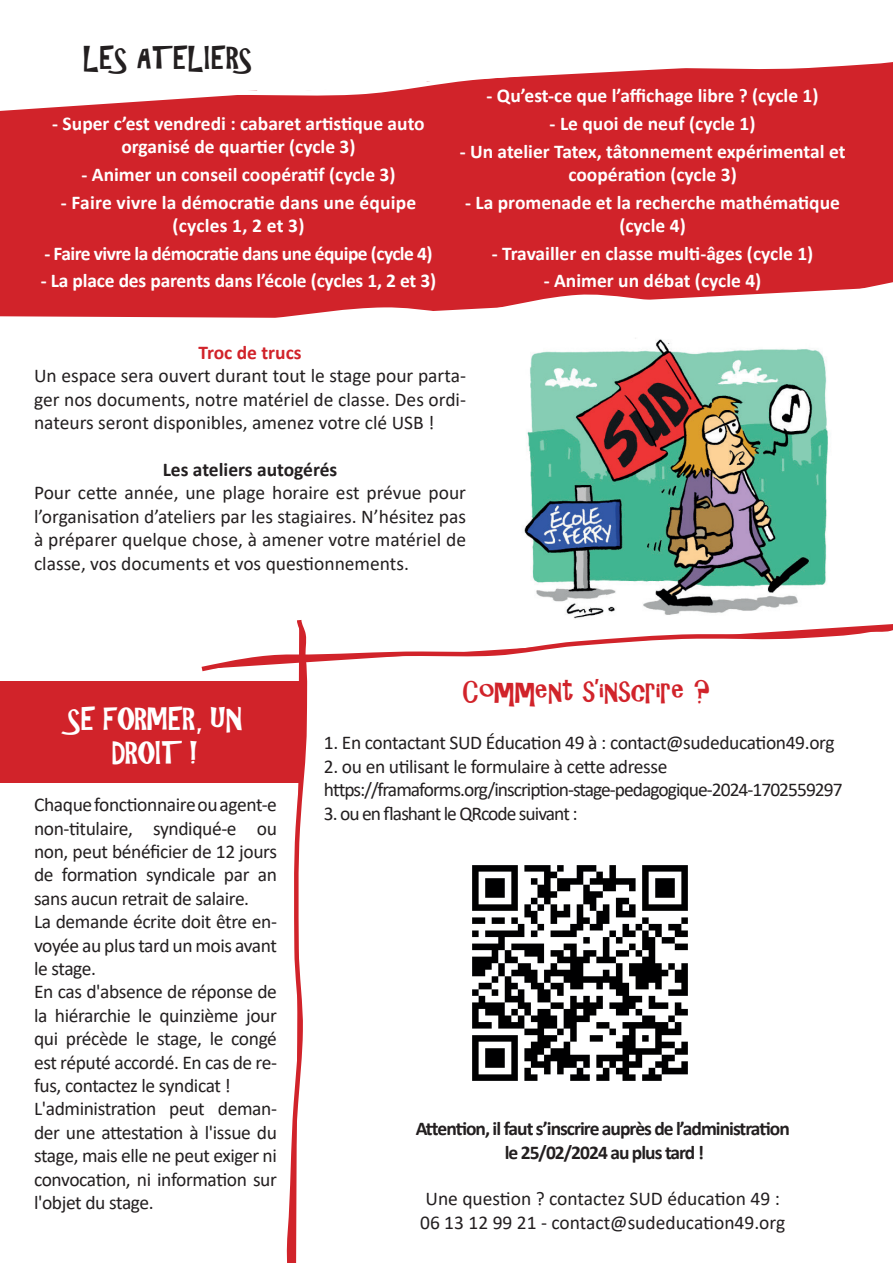
<style>
.page{position:relative;width:893px;height:1263px;background:#fff}
.page>*{position:absolute;margin:0;border:0;box-sizing:border-box;transform-origin:0 0}
.t1{font:28.5px "ARCHRISTY";color:#d1232a}
.t2{font:28.5px/34.2px "ARCHRISTY";letter-spacing:-.02em;color:#fff;text-align:center}
.t3{font:28.5px "ARCHRISTY";color:#231f20}
.t4{font:19.5px/23.4px "Calibri";letter-spacing:-.02em;color:#231f20;text-align:justify}
.t5{font:700 19.5px/23.4px "Calibri";color:#fff;text-align:center}
.t6{font:19.5px/23.4px "Calibri";letter-spacing:-.05em;color:#231f20}
.t7{font:19.5px/23.4px "Calibri";color:#231f20}
.t8{font:700 19.5px/23.4px "Calibri";letter-spacing:-.05em;color:#231f20;text-align:center}
.t9{font:700 19.5px "Calibri";letter-spacing:-.03em;color:#fff}
.t10{font:700 19.5px "Calibri";color:#231f20}
.t11{font:700 19.5px "Calibri";color:#d1232a}
</style>
<div class="page">
<div style="left:0;top:682px;width:302px;height:101px;background:#d1232a"></div>
<div style="left:0;top:122px;width:893px;height:180px;background:#d1232a"></div>
<img style="left:524px;top:342px;width:304px;height:273px">
<svg style="left:197px;top:615px;width:696px;height:648px"></svg>
<img style="left:471px;top:864px;width:217px;height:218px">
<svg style="left:0;top:62px;width:893px;height:60px;fill:#d1232a"></svg>
<svg style="left:256px;top:69px;width:171px;height:24px"></svg>
<svg style="left:206px;top:269px;width:687px;height:33px;background:#d63e44"></svg>
<svg style="left:0;top:302px;width:664px;height:40px"></svg>
<div style="left:878px;top:662px;width:15px;height:108px;background:#fff"></div>
<h1 class="t3" style="left:84px;top:41px;width:171px">LES ATELIERS</h1>
<p class="t5" style="left:52px;top:112px;width:374px">- Super c’est vendredi : cabaret artistique auto organisé de quartier (cycle 3)</p>
<p class="t5" style="left:81px;top:163px;width:316px">- Animer un conseil coopératif (cycle 3)</p>
<p class="t5" style="left:61px;top:190px;width:357px">- Faire vivre la démocratie dans une équipe (cycles 1, 2 et 3)</p>
<p class="t9" style="left:44px;top:240px;width:390px">- Faire vivre la démocratie dans une équipe (cycle 4)</p>
<p class="t5" style="left:41px;top:269px;width:397px">- La place des parents dans l’école (cycles 1, 2 et 3)</p>
<p class="t5" style="left:487px;top:84px;width:333px">- Qu’est-ce que l’affichage libre ? (cycle 1)</p>
<p class="t5" style="left:550px;top:112px;width:207px">- Le quoi de neuf (cycle 1)</p>
<p class="t5" style="left:460px;top:139px;width:387px">- Un atelier Tatex, tâtonnement expérimental et coopération (cycle 3)</p>
<p class="t5" style="left:465px;top:190px;width:376px">- La promenade et la recherche mathématique (cycle 4)</p>
<p class="t5" style="left:492px;top:241px;width:323px">- Travailler en classe multi-âges (cycle 1)</p>
<p class="t5" style="left:544px;top:269px;width:219px">- Animer un débat (cycle 4)</p>
<p class="t11" style="left:198px;top:339px;width:105px">Troc de trucs</p>
<p class="t4" style="left:34px;top:364px;width:434px">Un espace sera ouvert durant tout le stage pour parta&shy;ger nos documents, notre matériel de classe. Des ordi&shy;nateurs seront disponibles, amenez votre clé USB !</p>
<p class="t10" style="left:163px;top:456px;width:176px">Les ateliers autogérés</p>
<p class="t4" style="left:34px;top:481px;width:434px">Pour cette année, une plage horaire est prévue pour l’organisation d’ateliers par les stagiaires. N’hésitez pas à préparer quelque chose, à amener votre matériel de classe, vos documents et vos questionnements.</p>
<h1 class="t2" style="left:68px;top:702px;width:176px">SE FORMER, UN<br>DROIT !</h1>
<p class="t4" style="left:34px;top:792px;width:244px;text-align:left">Chaque fonctionnaire ou agent-e non-titulaire, syndiqué-e ou non, peut bénéficier de 12 jours de formation syndicale par an sans aucun retrait de salaire.<br>La demande écrite doit être en&shy;voyée au plus tard un mois avant le stage.<br>En cas d'absence de réponse de la hiérarchie le quinzième jour qui précède le stage, le congé est réputé accordé. En cas de re&shy;fus, contactez le syndicat !<br>L'administration peut deman&shy;der une attestation à l'issue du stage, mais elle ne peut exiger ni convocation, ni information sur l'objet du stage.</p>
<h1 class="t1" style="left:463px;top:674px;width:250px">Comment s’inscrire ?</h1>
<p class="t4" style="left:324px;top:731px;width:512px">1. En contactant SUD Éducation 49 à : contact@sudeducation49.org</p>
<p class="t6" style="left:324px;top:754px;width:520px">2. ou en utilisant le formulaire à cette adresse https://framaforms.org/inscription-stage-pedagogique-2024-1702559297</p>
<p class="t6" style="left:324px;top:801px;width:255px">3. ou en flashant le QRcode suivant :</p>
<p class="t8" style="left:416px;top:1117px;width:376px">Attention, il faut s’inscrire auprès de l’administration le 25/02/2024 au plus tard !</p>
<p class="t7" style="left:420px;top:1187px;width:367px">Une question ? contactez SUD éducation 49 :<br>06 13 12 99 21 - contact@sudeducation49.org</p>
</div>
